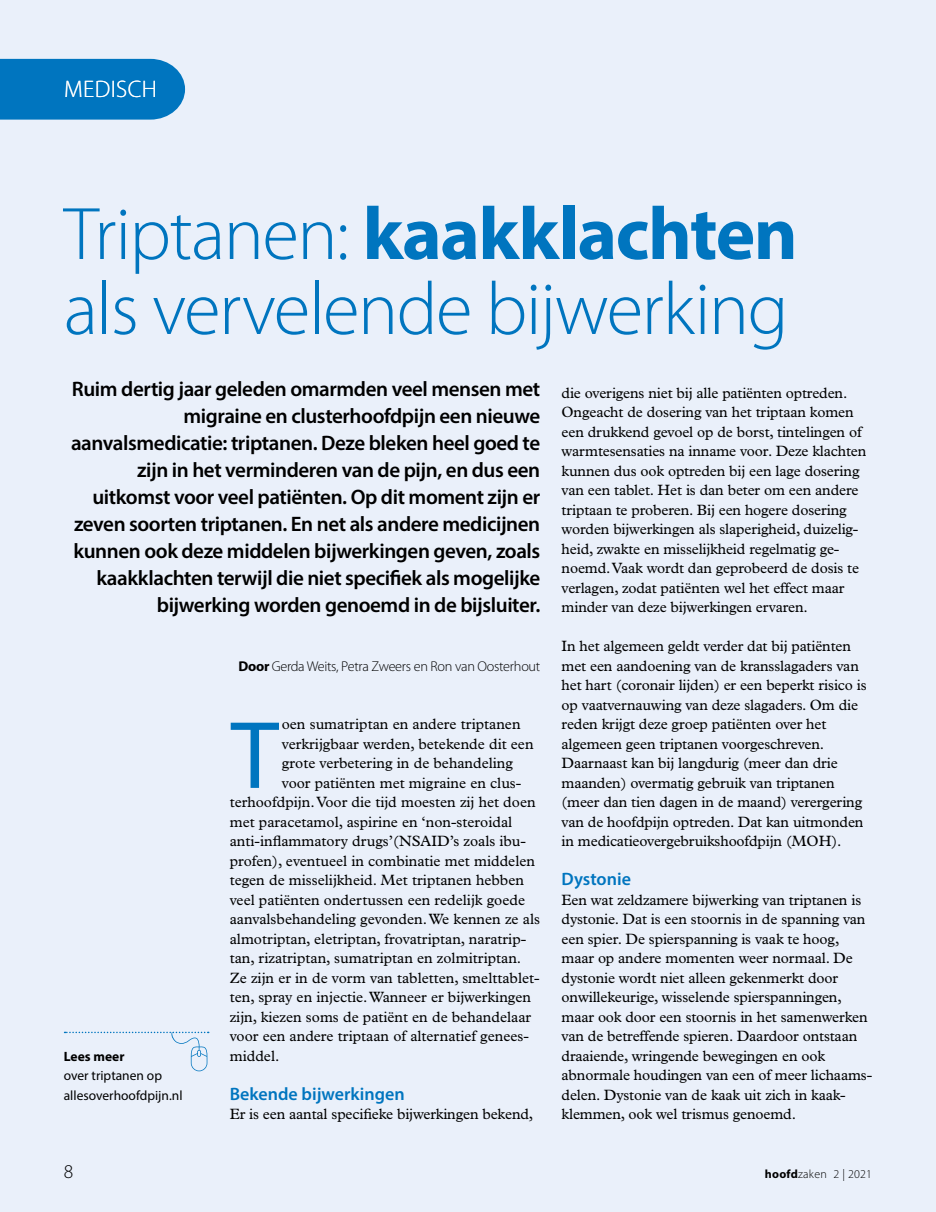
<style>
.page{position:relative;width:936px;height:1212px;background:#fff}
.page>*{position:absolute;margin:0;border:0;box-sizing:border-box;transform-origin:0 0}
.t1{font:96.75px "Myriad Pro";color:#0075bf}
.t2{font:300 75px/75px "Myriad Pro";letter-spacing:-.02em;color:#0075bf}
.t3{font:300 24px "Myriad Pro";letter-spacing:.02em;color:#fff}
.t4{font:600 21px/27px "Myriad Pro";letter-spacing:-.02em;color:#000;text-align:right}
.t5{font:300 19.5px "Myriad Pro";color:#000}
.t6{font:600 18px "Myriad Pro";color:#0075bf}
.t7{font:15px/19.5px "Plantin Std";letter-spacing:-.01em;color:#000}
.t8{font:300 14.25px "Myriad Pro";letter-spacing:-.02em;color:#000}
.t9{font:13.5px/19.5px "Myriad Pro";color:#000}
.t10{font:700 13.5px "Myriad Pro";color:#000}
.t11{font:300 12px "Myriad Pro";letter-spacing:.02em;color:#000}
.s1{font-weight:700}
</style>
<div class="page">
<div style="left:0;top:0;width:935px;height:1212px;background:#eaf0fa"></div>
<div style="left:0;top:59px;width:185px;height:61px;background:#0075bf"></div>
<svg style="left:65px;top:1032px;width:144px;height:39px"></svg>
<h3 class="t3" style="left:64px;top:76px;width:94px">MEDISCH</h3>
<h2 class="t2" style="left:64px;top:198px;width:735px">Triptanen: <span class="s1">kaakklachten </span>als vervelende bijwerking</h2>
<p class="t4" style="left:71px;top:375px;width:471px">Ruim dertig jaar geleden omarmden veel mensen met migraine en clusterhoofdpijn een nieuwe aanvalsmedicatie: triptanen. Deze bleken heel goed te zijn in het verminderen van de pijn, en dus een uitkomst voor veel patiënten. Op dit moment zijn er zeven soorten triptanen. En net als andere medicijnen kunnen ook deze middelen bijwerkingen geven, zoals kaakklachten terwijl die niet specifiek als mogelijke bijwerking worden genoemd in de bijsluiter.</p>
<p class="t10" style="left:64px;top:1047px;width:62px">Lees meer</p>
<p class="t9" style="left:64px;top:1066px;width:120px">over triptanen op allesoverhoofdpijn.nl</p>
<p class="t8" style="left:238px;top:658px;width:303px"><span class="s1">Door</span> Gerda Weits, Petra Zweers en Ron van Oosterhout</p>
<h1 class="t1" style="left:231px;top:696px;width:50px">T</h1>
<p class="t7" style="left:282px;top:715px;width:240px">oen sumatriptan en andere triptanen</p>
<p class="t7" style="left:282px;top:734px;width:253px">verkrijgbaar werden, betekende dit een</p>
<p class="t7" style="left:282px;top:754px;width:233px">grote verbetering in de behandeling</p>
<p class="t7" style="left:282px;top:773px;width:241px">voor patiënten met migraine en clus-</p>
<p class="t7" style="left:230px;top:793px;width:307px">terhoofdpijn. Voor die tijd moesten zij het doen</p>
<p class="t7" style="left:230px;top:812px;width:284px">met paracetamol, aspirine en ‘non-steroidal</p>
<p class="t7" style="left:230px;top:832px;width:298px">anti-inflammatory drugs’(NSAID’s zoals ibu-</p>
<p class="t7" style="left:230px;top:851px;width:307px">profen), eventueel in combinatie met middelen</p>
<p class="t7" style="left:230px;top:871px;width:296px">tegen de misselijkheid. Met triptanen hebben</p>
<p class="t7" style="left:230px;top:890px;width:297px">veel patiënten ondertussen een redelijk goede</p>
<p class="t7" style="left:230px;top:910px;width:312px">aanvalsbehandeling gevonden. We kennen ze als</p>
<p class="t7" style="left:230px;top:929px;width:298px">almotriptan, eletriptan, frovatriptan, naratrip-</p>
<p class="t7" style="left:230px;top:949px;width:293px">tan, rizatriptan, sumatriptan en zolmitriptan.</p>
<p class="t7" style="left:230px;top:968px;width:311px">Ze zijn er in de vorm van tabletten, smelttablet-</p>
<p class="t7" style="left:230px;top:988px;width:303px">ten, spray en injectie. Wanneer er bijwerkingen</p>
<p class="t7" style="left:230px;top:1007px;width:303px">zijn, kiezen soms de patiënt en de behandelaar</p>
<p class="t7" style="left:230px;top:1027px;width:301px">voor een andere triptaan of alternatief genees-</p>
<p class="t7" style="left:230px;top:1046px;width:51px">middel.</p>
<p class="t6" style="left:230px;top:1082px;width:176px">Bekende bijwerkingen</p>
<p class="t7" style="left:230px;top:1105px;width:305px">Er is een aantal specifieke bijwerkingen bekend,</p>
<p class="t7" style="left:561px;top:383px;width:306px">die overigens niet bij alle patiënten optreden.<br>Ongeacht de dosering van het triptaan komen een drukkend gevoel op de borst, tintelingen of warmtesensaties na inname voor. Deze klachten kunnen dus ook optreden bij een lage dosering van een tablet. Het is dan beter om een andere triptaan te proberen. Bij een hogere dosering worden bijwerkingen als slaperigheid, duizelig&shy;heid, zwakte en misselijkheid regelmatig ge&shy;noemd. Vaak wordt dan geprobeerd de dosis te verlagen, zodat patiënten wel het effect maar minder van deze bijwerkingen ervaren.</p>
<p class="t7" style="left:561px;top:637px;width:306px">In het algemeen geldt verder dat bij patiënten met een aandoening van de kransslagaders van het hart (coronair lijden) er een beperkt risico is op vaatvernauwing van deze slagaders. Om die reden krijgt deze groep patiënten over het algemeen geen triptanen voorgeschreven.<br>Daarnaast kan bij langdurig (meer dan drie maanden) overmatig gebruik van triptanen (meer dan tien dagen in de maand) verergering van de hoofdpijn optreden. Dat kan uitmonden in medicatieovergebruikshoofdpijn (MOH).</p>
<p class="t6" style="left:561px;top:868px;width:71px">Dystonie</p>
<p class="t7" style="left:561px;top:890px;width:312px">Een wat zeldzamere bijwerking van triptanen is dystonie. Dat is een stoornis in de spanning van een spier. De spierspanning is vaak te hoog, maar op andere momenten weer normaal. De dystonie wordt niet alleen gekenmerkt door onwillekeurige, wisselende spierspanningen, maar ook door een stoornis in het samenwerken van de betreffende spieren. Daardoor ontstaan draaiende, wringende bewegingen en ook abnormale houdingen van een of meer lichaams&shy;delen. Dystonie van de kaak uit zich in kaak&shy;klemmen, ook wel trismus genoemd.</p>
<h3 class="t5" style="left:64px;top:1161px;width:11px">8</h3>
<p class="t11" style="left:764px;top:1167px;width:109px"><span class="s1">hoofd</span>zaken 2 | 2021</p>
</div>
